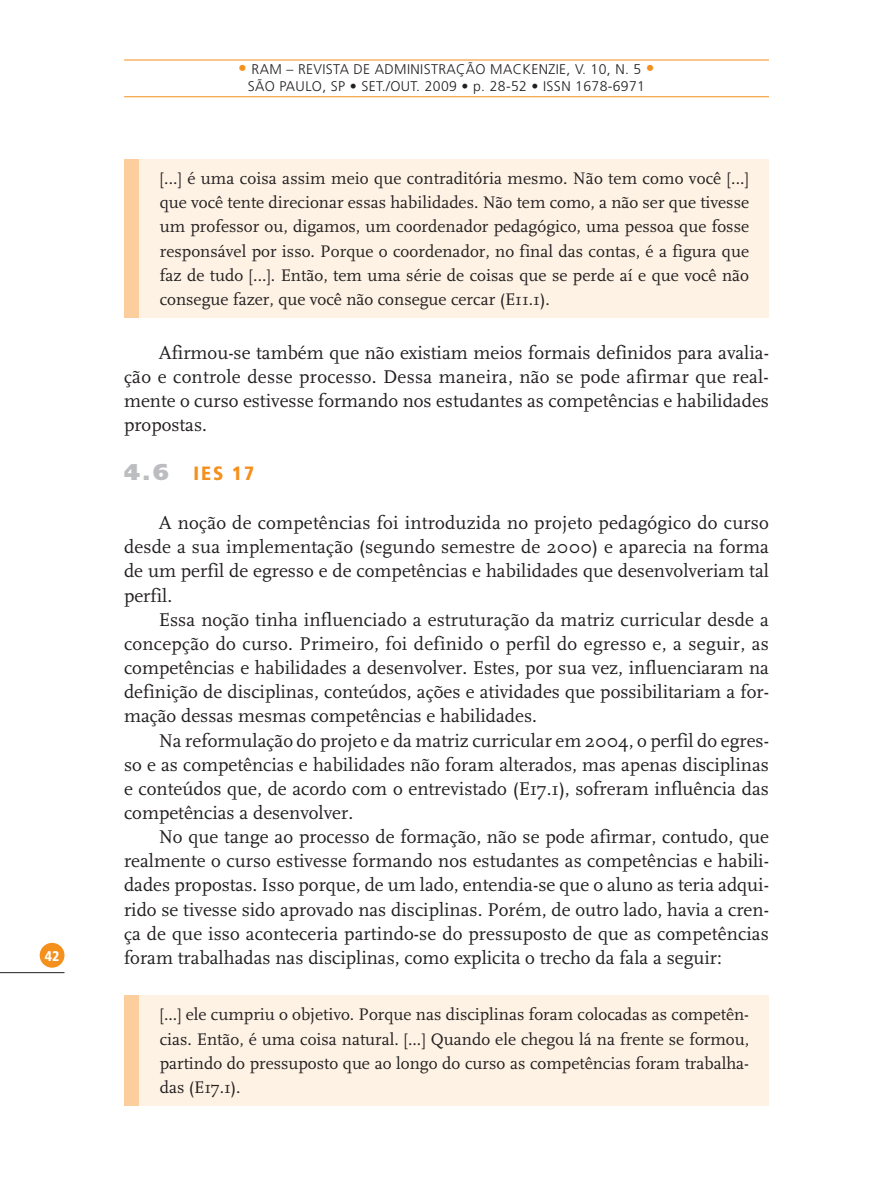
<style>
.page{position:relative;width:893px;height:1191px;background:#fff}
.page>*{position:absolute;margin:0;border:0;box-sizing:border-box;transform-origin:0 0}
.t1{font:900 22.75px "Frutiger";color:#bcbdc0}
.t2{font:19.25px/24.2px "FF Scala";color:#231f20;text-align:justify}
.t3{font:900 condensed 19.25px "Frutiger";color:#f4901d}
.t4{font:17.5px/24.2px "FF Scala";color:#231f20;text-align:justify}
.t5{font:300 14px/16.8px "Frutiger";letter-spacing:.025em;color:#231f20;text-align:center}
.t6{font:900 condensed 14px "Frutiger";color:#fff}
.s1{font-size:17.5px;color:#f4901d}
</style>
<div class="page">
<div style="left:40px;top:943px;width:24px;height:24px;background:#f4901d;border-radius:50%"></div>
<hr style="left:0;top:972px;width:64px;height:1px;background:#231f20">
<hr style="left:124px;top:96px;width:645px;height:1px;background:#f4901d">
<hr style="left:124px;top:60px;width:645px;height:1px;background:#f4901d">
<div style="left:124px;top:159px;width:16px;height:158px;background:#fcce9d"></div>
<div style="left:140px;top:159px;width:629px;height:158px;background:#fef2e4"></div>
<div style="left:124px;top:995px;width:16px;height:110px;background:#fcce9d"></div>
<div style="left:140px;top:995px;width:629px;height:110px;background:#fef2e4"></div>
<p class="t6" style="left:45px;top:950px;width:16px">42</p>
<p class="t5" style="left:238px;top:62px;width:418px"><span class="s1">•</span> RAM – REVISTA DE ADMINISTRAÇÃO MACKENZIE, V. 10, N. 5 <span class="s1">•<br></span>SÃO PAULO, SP • SET./OUT. 2009 • p. 28-52 • ISSN 1678-6971</p>
<p class="t4" style="left:160px;top:168px;width:591px">[...] é uma coisa assim meio que contraditória mesmo. Não tem como você [...] que você tente direcionar essas habilidades. Não tem como, a não ser que tivesse um professor ou, digamos, um coordenador pedagógico, uma pessoa que fosse responsável por isso. Porque o coordenador, no final das contas, é a figura que faz de tudo [...]. Então, tem uma série de coisas que se perde aí e que você não consegue fazer, que você não consegue cercar (E11.1).</p>
<p class="t2" style="left:124px;top:342px;width:646px;text-indent:35px">Afirmou-se também que não existiam meios formais definidos para avalia&shy;ção e controle desse processo. Dessa maneira, não se pode afirmar que real&shy;mente o curso estivesse formando nos estudantes as competências e habilidades propostas.</p>
<p class="t1" style="left:124px;top:463px;width:46px">4.6</p>
<p class="t3" style="left:193px;top:465px;width:62px">IES 17</p>
<p class="t2" style="left:124px;top:512px;width:646px;text-indent:35px">A noção de competências foi introduzida no projeto pedagógico do curso desde a sua implementação (segundo semestre de 2000) e aparecia na forma de um perfil de egresso e de competências e habilidades que desenvolveriam tal perfil.</p>
<p class="t2" style="left:124px;top:609px;width:646px;text-indent:35px">Essa noção tinha influenciado a estruturação da matriz curricular desde a concepção do curso. Primeiro, foi definido o perfil do egresso e, a seguir, as competências e habilidades a desenvolver. Estes, por sua vez, influenciaram na definição de disciplinas, conteúdos, ações e atividades que possibilitariam a for&shy;mação dessas mesmas competências e habilidades.</p>
<p class="t2" style="left:124px;top:730px;width:646px;text-indent:35px">Na reformulação do projeto e da matriz curricular em 2004, o perfil do egres&shy;so e as competências e habilidades não foram alterados, mas apenas disciplinas e conteúdos que, de acordo com o entrevistado (E17.1), sofreram influência das competências a desenvolver.</p>
<p class="t2" style="left:124px;top:826px;width:646px;text-indent:35px">No que tange ao processo de formação, não se pode afirmar, contudo, que realmente o curso estivesse formando nos estudantes as competências e habili&shy;dades propostas. Isso porque, de um lado, entendia-se que o aluno as teria adqui&shy;rido se tivesse sido aprovado nas disciplinas. Porém, de outro lado, havia a cren&shy;ça de que isso aconteceria partindo-se do pressuposto de que as competências foram trabalhadas nas disciplinas, como explicita o trecho da fala a seguir:</p>
<p class="t4" style="left:160px;top:1004px;width:591px">[...] ele cumpriu o objetivo. Porque nas disciplinas foram colocadas as competên&shy;cias. Então, é uma coisa natural. [...] Quando ele chegou lá na frente se formou, partindo do pressuposto que ao longo do curso as competências foram trabalha&shy;das (E17.1).</p>
</div>
